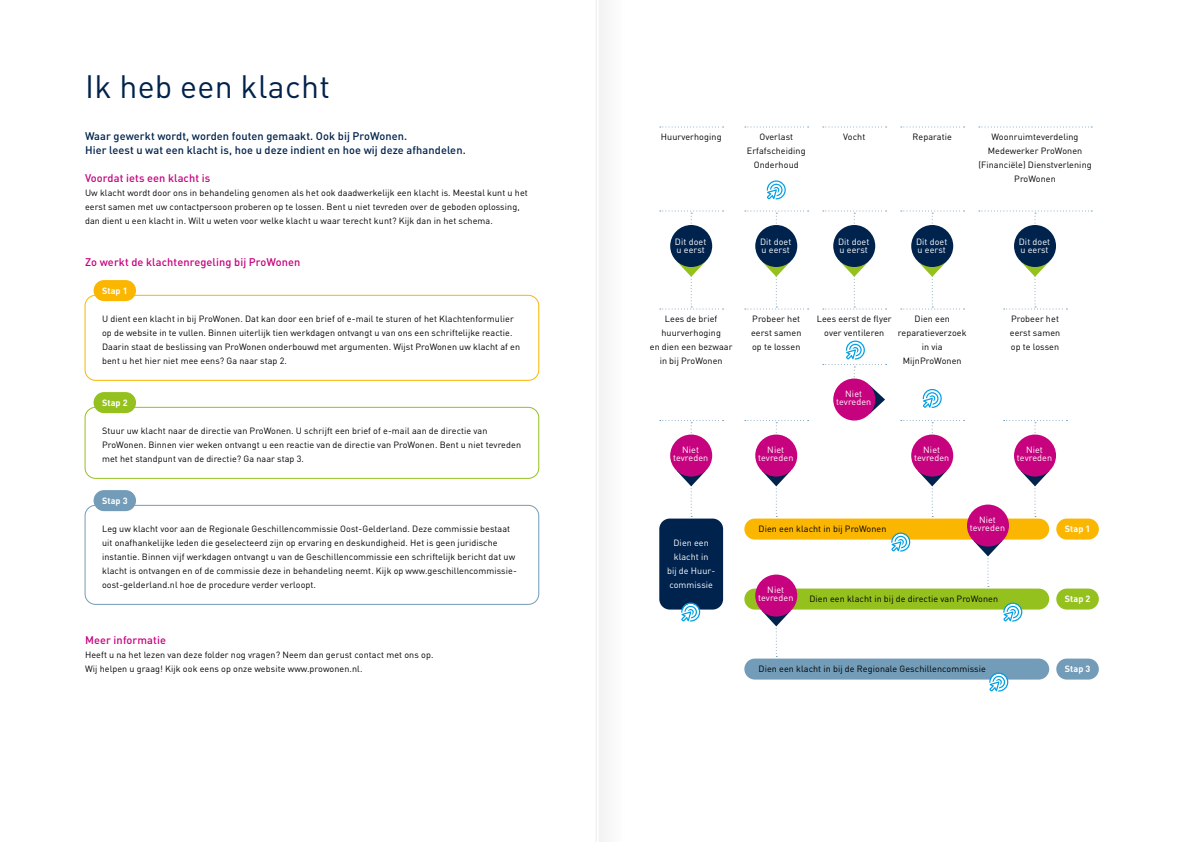
<style>
.page{position:relative;width:1191px;height:842px;background:#fff}
.page>*{position:absolute;margin:0;border:0;box-sizing:border-box;transform-origin:0 0}
.t1{font:32px "DIN Pro";letter-spacing:.01em;color:#00224c}
.t2{font:500 11px/14px "DIN Pro";letter-spacing:.01em;color:#00224c}
.t3{font:500 11px "DIN Pro";letter-spacing:.01em;color:#c7027f}
.t4{font:9px/14px "DIN Pro";letter-spacing:.01em;color:#000}
.t5{font:9px/8px "DIN Pro";letter-spacing:.01em;color:#fff;text-align:center}
.t6{font:700 9px "DIN Pro";letter-spacing:.01em;color:#fff}
</style>
<div class="page">
<div style="left:94px;top:280px;width:42px;height:21px;background:#fab600;border-radius:10px"></div>
<div style="left:85px;top:295px;width:454px;height:86px;border:1px solid #fab600;border-radius:10px"></div>
<div style="left:94px;top:392px;width:42px;height:21px;background:#95c11f;border-radius:10px"></div>
<div style="left:85px;top:407px;width:454px;height:72px;border:1px solid #95c11f;border-radius:10px"></div>
<div style="left:94px;top:490px;width:42px;height:21px;background:#729cb8;border-radius:10px"></div>
<div style="left:85px;top:505px;width:454px;height:100px;border:1px solid #729cb8;border-radius:10px"></div>
<div style="left:659px;top:518px;width:64px;height:92px;background:#00234e;border-radius:10px"></div>
<div style="left:744px;top:589px;width:305px;height:21px;background:#95c11f;border-radius:10px"></div>
<div style="left:744px;top:659px;width:305px;height:21px;background:#729cb8;border-radius:10px"></div>
<div style="left:744px;top:519px;width:305px;height:21px;background:#fab600;border-radius:10px"></div>
<svg style="left:765px;top:471px;width:26px;height:46px"></svg>
<svg style="left:920px;top:471px;width:27px;height:46px"></svg>
<svg style="left:679px;top:471px;width:27px;height:46px"></svg>
<div style="left:670px;top:435px;width:42px;height:42px;background:#c7027f;border-radius:50%"></div>
<div style="left:755px;top:435px;width:42px;height:42px;background:#c7027f;border-radius:50%"></div>
<svg style="left:833px;top:379px;width:42px;height:42px"></svg>
<div style="left:911px;top:435px;width:42px;height:42px;background:#c7027f;border-radius:50%"></div>
<div style="left:670px;top:225px;width:42px;height:42px;background:#00234e;border-radius:50%"></div>
<div style="left:755px;top:225px;width:42px;height:42px;background:#00234e;border-radius:50%"></div>
<div style="left:911px;top:225px;width:42px;height:42px;background:#00234e;border-radius:50%"></div>
<div style="left:1014px;top:225px;width:42px;height:42px;background:#00234e;border-radius:50%"></div>
<div style="left:833px;top:225px;width:42px;height:42px;background:#00234e;border-radius:50%"></div>
<svg style="left:745px;top:210px;width:63px;height:17px"></svg>
<svg style="left:660px;top:210px;width:63px;height:17px"></svg>
<svg style="left:823px;top:210px;width:63px;height:17px"></svg>
<svg style="left:900px;top:210px;width:64px;height:17px"></svg>
<svg style="left:978px;top:210px;width:114px;height:17px"></svg>
<svg style="left:745px;top:126px;width:63px;height:1px"></svg>
<svg style="left:660px;top:126px;width:63px;height:1px"></svg>
<svg style="left:823px;top:126px;width:63px;height:1px"></svg>
<svg style="left:900px;top:126px;width:64px;height:1px"></svg>
<svg style="left:978px;top:126px;width:114px;height:1px"></svg>
<svg style="left:745px;top:420px;width:63px;height:16px"></svg>
<svg style="left:660px;top:420px;width:63px;height:16px"></svg>
<svg style="left:900px;top:420px;width:64px;height:16px"></svg>
<svg style="left:745px;top:261px;width:63px;height:48px"></svg>
<svg style="left:660px;top:261px;width:63px;height:48px"></svg>
<svg style="left:823px;top:261px;width:63px;height:48px"></svg>
<svg style="left:900px;top:261px;width:64px;height:48px"></svg>
<svg style="left:973px;top:541px;width:29px;height:46px"></svg>
<div style="left:967px;top:505px;width:42px;height:42px;background:#c7027f;border-radius:50%"></div>
<svg style="left:765px;top:611px;width:26px;height:46px"></svg>
<div style="left:755px;top:575px;width:42px;height:42px;background:#c7027f;border-radius:50%"></div>
<div style="left:1056px;top:519px;width:42px;height:21px;background:#fab600;border-radius:10px"></div>
<div style="left:1056px;top:589px;width:42px;height:21px;background:#95c11f;border-radius:10px"></div>
<div style="left:1056px;top:659px;width:42px;height:21px;background:#729cb8;border-radius:10px"></div>
<svg style="left:1003px;top:261px;width:64px;height:48px"></svg>
<svg style="left:1020px;top:471px;width:29px;height:46px"></svg>
<div style="left:1014px;top:435px;width:42px;height:42px;background:#c7027f;border-radius:50%"></div>
<svg style="left:1003px;top:420px;width:64px;height:16px"></svg>
<svg style="left:596px;top:0;width:7px;height:842px;fill:#f3f3f3"></svg>
<svg style="left:922px;top:389px;width:19px;height:19px"></svg>
<svg style="left:823px;top:341px;width:63px;height:73px"></svg>
<svg style="left:766px;top:180px;width:19px;height:19px"></svg>
<svg style="left:681px;top:603px;width:19px;height:18px"></svg>
<svg style="left:1003px;top:603px;width:19px;height:18px"></svg>
<svg style="left:891px;top:533px;width:19px;height:18px"></svg>
<svg style="left:989px;top:673px;width:19px;height:18px"></svg>
<h1 class="t1" style="left:85px;top:65px;width:246px">Ik heb een klacht</h1>
<p class="t2" style="left:85px;top:129px;width:382px">Waar gewerkt wordt, worden fouten gemaakt. Ook bij ProWonen.<br>Hier leest u wat een klacht is, hoe u deze indient en hoe wij deze afhandelen.</p>
<p class="t3" style="left:85px;top:171px;width:127px">Voordat iets een klacht is</p>
<p class="t4" style="left:85px;top:185px;width:444px">Uw klacht wordt door ons in behandeling genomen als het ook daadwerkelijk een klacht is. Meestal kunt u het eerst samen met uw contactpersoon proberen op te lossen. Bent u niet tevreden over de geboden oplossing, dan dient u een klacht in. Wilt u weten voor welke klacht u waar terecht kunt? Kijk dan in het schema.</p>
<p class="t3" style="left:85px;top:255px;width:217px">Zo werkt de klachtenregeling bij ProWonen</p>
<p class="t6" style="left:102px;top:285px;width:27px">Stap 1</p>
<p class="t4" style="left:102px;top:311px;width:420px">U dient een klacht in bij ProWonen. Dat kan door een brief of e-mail te sturen of het Klachtenformulier op de website in te vullen. Binnen uiterlijk tien werkdagen ontvangt u van ons een schriftelijke reactie.<br>Daarin staat de beslissing van ProWonen onderbouwd met argumenten. Wijst ProWonen uw klacht af en bent u het hier niet mee eens? Ga naar stap 2.</p>
<p class="t6" style="left:102px;top:397px;width:27px">Stap 2</p>
<p class="t4" style="left:102px;top:423px;width:420px">Stuur uw klacht naar de directie van ProWonen. U schrijft een brief of e-mail aan de directie van<br>ProWonen. Binnen vier weken ontvangt u een reactie van de directie van ProWonen. Bent u niet tevreden met het standpunt van de directie? Ga naar stap 3.</p>
<p class="t6" style="left:102px;top:495px;width:27px">Stap 3</p>
<p class="t4" style="left:102px;top:521px;width:416px">Leg uw klacht voor aan de Regionale Geschillencommissie Oost-Gelderland. Deze commissie bestaat uit onafhankelijke leden die geselecteerd zijn op ervaring en deskundigheid. Het is geen juridische instantie. Binnen vijf werkdagen ontvangt u van de Geschillencommissie een schriftelijk bericht dat uw klacht is ontvangen en of de commissie deze in behandeling neemt. Kijk op www.geschillencommissie&shy;oost-gelderland.nl hoe de procedure verder verloopt.</p>
<p class="t3" style="left:85px;top:633px;width:82px">Meer informatie</p>
<p class="t4" style="left:85px;top:647px;width:350px">Heeft u na het lezen van deze folder nog vragen? Neem dan gerust contact met ons op.<br>Wij helpen u graag! Kijk ook eens op onze website www.prowonen.nl.</p>
<p class="t4" style="left:661px;top:129px;width:62px">Huurverhoging</p>
<p class="t4" style="left:747px;top:129px;width:60px;text-align:center">Overlast<br>Erfafscheiding<br>Onderhoud</p>
<p class="t4" style="left:843px;top:129px;width:24px">Vocht</p>
<p class="t4" style="left:912px;top:129px;width:41px">Reparatie</p>
<p class="t4" style="left:978px;top:129px;width:115px;text-align:center">Woonruimteverdeling<br>Medewerker ProWonen (Financiële) Dienstverlening<br>ProWonen</p>
<p class="t5" style="left:675px;top:238px;width:33px;text-align:left">Dit doet u eerst</p>
<p class="t5" style="left:760px;top:238px;width:33px;text-align:left">Dit doet u eerst</p>
<p class="t5" style="left:916px;top:238px;width:33px;text-align:left">Dit doet u eerst</p>
<p class="t5" style="left:1018px;top:238px;width:33px;text-align:left">Dit doet u eerst</p>
<p class="t5" style="left:838px;top:238px;width:33px;text-align:left">Dit doet u eerst</p>
<p class="t4" style="left:816px;top:311px;width:76px;text-align:center">Lees eerst de flyer over ventileren</p>
<p class="t4" style="left:650px;top:311px;width:84px;text-align:center">Lees de brief huurverhoging<br>en dien een bezwaar in bij ProWonen</p>
<p class="t4" style="left:751px;top:311px;width:52px">Probeer het eerst samen op te lossen</p>
<p class="t4" style="left:898px;top:311px;width:70px;text-align:center">Dien een reparatieverzoek in via<br>MijnProWonen</p>
<p class="t4" style="left:1009px;top:311px;width:52px">Probeer het eerst samen op te lossen</p>
<p class="t5" style="left:836px;top:389px;width:37px">Niet tevreden</p>
<p class="t5" style="left:673px;top:445px;width:37px">Niet tevreden</p>
<p class="t5" style="left:758px;top:445px;width:37px">Niet tevreden</p>
<p class="t5" style="left:914px;top:445px;width:37px">Niet tevreden</p>
<p class="t5" style="left:1017px;top:445px;width:37px">Niet tevreden</p>
<p class="t5" style="left:667px;top:535px;width:50px;line-height:14px">Dien een klacht in<br>bij de Huur&shy;commissie</p>
<p class="t4" style="left:758px;top:521px;width:129px">Dien een klacht in bij ProWonen</p>
<p class="t5" style="left:969px;top:515px;width:37px">Niet tevreden</p>
<p class="t5" style="left:758px;top:585px;width:37px">Niet tevreden</p>
<p class="t4" style="left:809px;top:591px;width:190px">Dien een klacht in bij de directie van ProWonen</p>
<p class="t4" style="left:758px;top:661px;width:229px">Dien een klacht in bij de Regionale Geschillencommissie</p>
<p class="t6" style="left:1064px;top:523px;width:27px">Stap 1</p>
<p class="t6" style="left:1064px;top:593px;width:27px">Stap 2</p>
<p class="t6" style="left:1064px;top:663px;width:27px">Stap 3</p>
</div>
